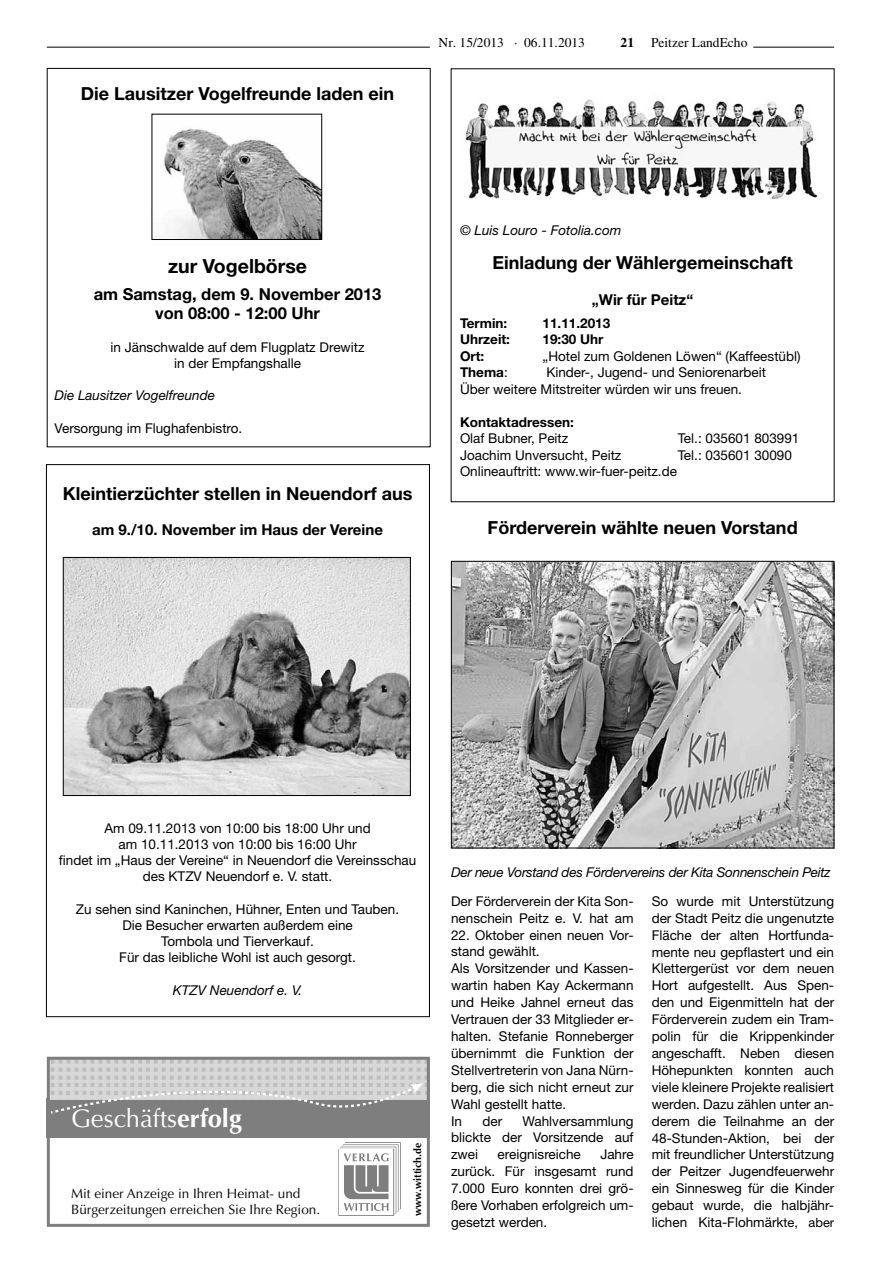
<style>
.page{position:relative;width:881px;height:1263px;background:#fff}
.page>*{position:absolute;margin:0;border:0;box-sizing:border-box;transform-origin:0 0}
.t1{font:25.5px "Optima LT";color:#fff}
.t2{font:700 19.5px "Helvetica Neue LT";color:#000}
.t3{font:700 18px "Helvetica Neue LT";color:#000}
.t4{font:700 16.5px/19.8px "Helvetica Neue LT";color:#000;text-align:center}
.t5{font:700 15px "Helvetica Neue LT";color:#000}
.t6{font:13.5px/17px "Helvetica Neue LT";color:#000;text-align:center}
.t7{font:13.5px/16.2px "Optima LT";color:#000}
.t8{font:italic 13.5px "Helvetica Neue LT";color:#000}
.t9{font:700 13.5px "Helvetica Neue LT";color:#000}
.t10{font:italic 13.5px "Helvetica Neue LT";letter-spacing:-.02em;color:#000}
.t11{font:13.5px "Times LT";color:#000}
.t12{font:700 10.5px "Optima LT";color:#000}
.s1{font-weight:700}
.s2{font-weight:400}
.s3{font-size:12.75px}
</style>
<div class="page">
<hr style="left:753px;top:47px;width:80px;height:1px;background:#000">
<hr style="left:47px;top:47px;width:382px;height:1px;background:#000">
<img style="left:164px;top:128px;width:156px;height:110px">
<div style="left:152px;top:114px;width:170px;height:126px;border:1px solid #000"></div>
<img style="left:65px;top:559px;width:343px;height:235px">
<div style="left:63px;top:557px;width:347px;height:239px;border:1px solid #000"></div>
<img style="left:465px;top:99px;width:353px;height:100px">
<div style="left:47px;top:1099px;width:382px;height:39px;background:#7e7e7e"></div>
<svg style="left:51px;top:1061px;width:374px;height:53px"></svg>
<svg style="left:338px;top:1142px;width:62px;height:74px"></svg>
<div style="left:47px;top:1057px;width:382px;height:170px;border:3px solid #7e7e7e"></div>
<img style="left:453px;top:563px;width:378px;height:283px">
<div style="left:451px;top:561px;width:382px;height:287px;border:1px solid #000"></div>
<h3 class="t3" style="left:81px;top:82px;width:314px">Die Lausitzer Vogelfreunde laden ein</h3>
<p class="t11" style="left:438px;top:34px;width:148px">Nr. 15/2013 · 06.11.2013</p>
<p class="t11" style="left:620px;top:34px;width:128px"><span class="s1">21</span> Peitzer LandEcho</p>
<h2 class="t2" style="left:168px;top:254px;width:141px">zur Vogelbörse</h2>
<p class="t4" style="left:94px;top:283px;width:289px">am Samstag, dem 9. November 2013 von 08:00 - 12:00 Uhr</p>
<p class="t6" style="left:110px;top:339px;width:255px;line-height:16.2px">in Jänschwalde auf dem Flugplatz Drewitz in der Empfangshalle</p>
<p class="t8" style="left:55px;top:387px;width:162px">Die Lausitzer Vogelfreunde</p>
<p class="t6" style="left:55px;top:419px;width:189px">Versorgung im Flughafenbistro.</p>
<h3 class="t3" style="left:63px;top:482px;width:351px">Kleintierzüchter stellen in Neuendorf aus</h3>
<p class="t5" style="left:92px;top:520px;width:292px">am 9./10. November im Haus der Vereine</p>
<p class="t8" style="left:460px;top:222px;width:163px">© Luis Louro - Fotolia.com</p>
<h3 class="t3" style="left:492px;top:252px;width:302px">Einladung der Wählergemeinschaft</h3>
<p class="t5" style="left:591px;top:290px;width:103px">„Wir für Peitz“</p>
<p class="t9" style="left:460px;top:314px;width:49px">Termin:</p>
<p class="t9" style="left:542px;top:314px;width:69px">11.11.2013</p>
<p class="t9" style="left:460px;top:331px;width:52px">Uhrzeit:</p>
<p class="t9" style="left:542px;top:331px;width:62px">19:30 Uhr</p>
<p class="t9" style="left:460px;top:347px;width:26px">Ort:</p>
<p class="t6" style="left:542px;top:347px;width:259px">„Hotel zum Goldenen Löwen“ (Kaffeestübl)</p>
<p class="t9" style="left:460px;top:364px;width:49px">Thema<span class="s2">:</span></p>
<p class="t6" style="left:460px;top:364px;width:307px;line-height:16.5px;text-align:left;text-indent:86px">Kinder-, Jugend- und Seniorenarbeit<br>Über weitere Mitstreiter würden wir uns freuen.</p>
<p class="t9" style="left:460px;top:414px;width:115px">Kontaktadressen:</p>
<p class="t6" style="left:460px;top:430px;width:110px">Olaf Bubner, Peitz</p>
<p class="t6" style="left:677px;top:430px;width:123px">Tel.: 035601 803991</p>
<p class="t6" style="left:460px;top:446px;width:163px">Joachim Unversucht, Peitz</p>
<p class="t6" style="left:677px;top:446px;width:116px">Tel.: 035601 30090</p>
<p class="t6" style="left:460px;top:463px;width:218px">Onlineauftritt: www.wir-fuer-peitz.de</p>
<h3 class="t3" style="left:487px;top:516px;width:311px">Förderverein wählte neuen Vorstand</h3>
<p class="t6" style="left:59px;top:819px;width:359px;line-height:16.2px">Am 09.11.2013 von 10:00 bis 18:00 Uhr und<br>am 10.11.2013 von 10:00 bis 16:00 Uhr<br>findet im „Haus der Vereine“ in Neuendorf die Vereinsschau des KTZV Neuendorf e. V. statt.</p>
<p class="t6" style="left:76px;top:900px;width:324px;line-height:16.2px">Zu sehen sind Kaninchen, Hühner, Enten und Tauben.<br>Die Besucher erwarten außerdem eine<br>Tombola und Tierverkauf.<br>Für das leibliche Wohl ist auch gesorgt.</p>
<p class="t8" style="left:173px;top:982px;width:131px">KTZV Neuendorf e. V.</p>
<h1 class="t1" style="left:71px;top:1104px;width:172px">Geschäfts<span class="s1">erfolg</span></h1>
<p class="t7" style="left:71px;top:1185px;width:250px">Mit einer Anzeige in Ihren Heimat- und<br>Bürgerzeitungen erreichen Sie Ihre Region.</p>
<p class="t12" style="left:411px;top:1216px;width:74px;rotate:-90deg">www.wittich.de</p>
<p class="t10" style="left:451px;top:864px;width:381px">Der neue Vorstand des Fördervereins der Kita Sonnenschein Peitz</p>
<p class="t6" style="left:451px;top:892px;width:184px;text-align:left">Der Förderverein der Kita Son&shy;nenschein Peitz e. V. hat am</p>
<p class="t6" style="left:451px;top:926px;width:184px;text-align:left">22. Oktober einen neuen Vor&shy;stand gewählt.<br>Als Vorsitzender und Kassen&shy;wartin haben Kay Ackermann und Heike Jahnel erneut das<br>Vertrauen der 33 Mitglieder er&shy;halten. Stefanie Ronneberger übernimmt die Funktion der<br>Stellvertreterin von Jana Nürn&shy;berg, die sich nicht erneut zur<br>Wahl gestellt hatte.<br>In</p>
<p class="t6" style="left:651px;top:892px;width:184px;text-align:justify">So wurde mit Unterstützung der Stadt Peitz die ungenutzte Fläche der alten Hortfunda&shy;mente neu gepflastert und ein Klettergerüst vor dem neuen Hort aufgestellt. Aus Spen&shy;den und Eigenmitteln hat der Förderverein zudem ein Tram&shy;polin für die Krippenkinder angeschafft. Neben diesen Höhepunkten konnten auch viele kleinere Projekte realisiert werden. Dazu zählen unter an&shy;derem die Teilnahme an der 48-Stunden-Aktion, bei der mit freundlicher Unterstützung der Peitzer Jugendfeuerwehr ein Sinnesweg für die Kinder gebaut wurde, die halbjähr&shy;lichen Kita-Flohmärk<span class="s3">te, aber</span></p>
<p class="t6" style="left:451px;top:1112px;width:184px;text-align:justify;text-indent:71px">Wahlversammlung blickte der Vorsitzende auf zwei</p>
<p class="t6" style="left:482px;top:1112px;width:21px">der</p>
<p class="t6" style="left:451px;top:1146px;width:184px;text-align:justify;text-indent:149px">Jahre zurück. Für insgesamt rund 7.000 Euro konnten drei grö&shy;ßere Vorhaben erfolgreich um&shy;gesetzt werden.</p>
<p class="t6" style="left:497px;top:1146px;width:85px">ereignisreiche</p>
</div>
